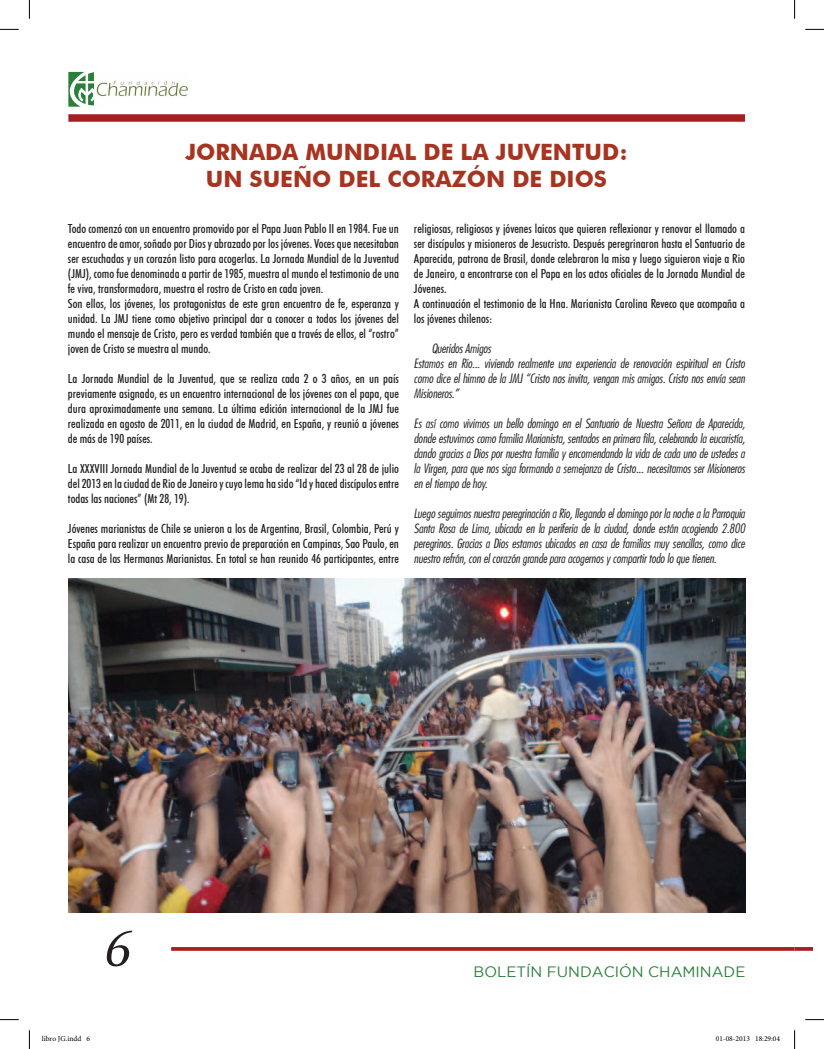
<style>
.page{position:relative;width:824px;height:1049px;background:#fff}
.page>*{position:absolute;margin:0;border:0;box-sizing:border-box;transform-origin:0 0}
.t1{font:57.75px "Lin Biolinum Slanted";color:#231f20}
.t2{font:700 22.5px/27px "Futura BT";color:#a73420;text-align:center}
.t3{font:15px "Gotham";color:#2b7f3d}
.t4{font:500 condensed 12.5px/15px "Futura BT";color:#231f20;text-align:justify}
.t5{font:italic 300 condensed 12.5px/15px "Futura";color:#231f20;text-align:justify}
.t6{font:7.5px "Minion Pro";color:#000}
</style>
<div class="page">
<div style="left:68px;top:114px;width:677px;height:8px;background:#a71e21"></div>
<svg style="left:171px;top:947px;width:623px;height:4px;background:#ac2b2e"></svg>
<svg style="left:794px;top:947px;width:18px;height:4px"></svg>
<svg style="left:68px;top:72px;width:26px;height:35px"></svg>
<img style="left:96px;top:80px;width:92px;height:17px">
<img style="left:68px;top:579px;width:677px;height:333px">
<svg style="left:0;top:29px;width:19px;height:1px"></svg>
<svg style="left:805px;top:29px;width:19px;height:1px"></svg>
<svg style="left:0;top:1019px;width:19px;height:1px"></svg>
<svg style="left:805px;top:1019px;width:19px;height:1px"></svg>
<svg style="left:29px;top:0;width:1px;height:19px"></svg>
<svg style="left:29px;top:1030px;width:1px;height:19px"></svg>
<svg style="left:794px;top:0;width:1px;height:19px"></svg>
<svg style="left:794px;top:1030px;width:1px;height:19px"></svg>
<h2 class="t2" style="left:185px;top:138px;width:444px">JORNADA MUNDIAL DE LA JUVENTUD:<br>UN SUEÑO DEL CORAZÓN DE DIOS</h2>
<p class="t4" style="left:68px;top:221px;width:332px;text-align:left">Todo comenzó con un encuentro promovido por el Papa Juan Pablo II en 1984. Fue un encuentro de amor, soñado por Dios y abrazado por los jóvenes. Voces que necesitaban ser escuchadas y un corazón listo para acogerlas. La Jornada Mundial de la Juventud (JMJ), como fue denominada a partir de 1985, muestra al mundo el testimonio de una fe viva, transformadora, muestra el rostro de Cristo en cada joven.<br>Son ellos, los jóvenes, los protagonistas de este gran encuentro de fe, esperanza y unidad. La JMJ tiene como objetivo principal dar a conocer a todos los jóvenes del mundo el mensaje de Cristo, pero es verdad también que a través de ellos, el “rostro” joven de Cristo se muestra al mundo.</p>
<p class="t4" style="left:68px;top:371px;width:332px">La Jornada Mundial de la Juventud, que se realiza cada 2 o 3 años, en un país previamente asignado, es un encuentro internacional de los jóvenes con el papa, que dura aproximadamente una semana. La última edición internacional de la JMJ fue realizada en agosto de 2011, en la ciudad de Madrid, en España, y reunió a jóvenes de más de 190 países.</p>
<p class="t4" style="left:68px;top:461px;width:332px">La XXXVIII Jornada Mundial de la Juventud se acaba de realizar del 23 al 28 de julio del 2013 en la ciudad de Rio de Janeiro y cuyo lema ha sido “Id y haced discípulos entre todas las naciones” (Mt 28, 19).</p>
<p class="t4" style="left:68px;top:521px;width:332px">Jóvenes marianistas de Chile se unieron a los de Argentina, Brasil, Colombia, Perú y España para realizar un encuentro previo de preparación en Campinas, Sao Paulo, en la casa de las Hermanas Marianistas. En total se han reunido 46 participantes, entre</p>
<p class="t4" style="left:414px;top:221px;width:332px;text-align:left">religiosas, religiosos y jóvenes laicos que quieren reflexionar y renovar el llamado a ser discípulos y misioneros de Jesucristo. Después peregrinaron hasta el Santuario de Aparecida, patrona de Brasil, donde celebraron la misa y luego siguieron viaje a Rio de Janeiro, a encontrarse con el Papa en los actos oficiales de la Jornada Mundial de Jóvenes.<br>A continuación el testimonio de la Hna. Marianista Carolina Reveco que acompaña a los jóvenes chilenos:</p>
<p class="t5" style="left:414px;top:341px;width:332px;text-align:left;text-indent:18px">Queridos Amigos<br>Estamos en Rio... viviendo realmente una experiencia de renovación espiritual en Cristo como dice el himno de la JMJ “Cristo nos invita, vengan mis amigos. Cristo nos envía sean Misioneros.”</p>
<p class="t5" style="left:414px;top:416px;width:332px">Es así como vivimos un bello domingo en el Santuario de Nuestra Señora de Aparecida, donde estuvimos como familia Marianista, sentados en primera fila, celebrando la eucaristía, dando gracias a Dios por nuestra familia y encomendando la vida de cada uno de ustedes a la Virgen, para que nos siga formando a semejanza de Cristo... necesitamos ser Misioneros en el tiempo de hoy.</p>
<p class="t5" style="left:414px;top:506px;width:332px">Luego seguimos nuestra peregrinación a Rio, llegando el domingo por la noche a la Parroquia Santa Rosa de Lima, ubicada en la periferia de la ciudad, donde están acogiendo 2.800 peregrinos. Gracias a Dios estamos ubicados en casa de familias muy sencillas, como dice nuestro refrán, con el corazón grande para acogernos y compartir todo lo que tienen.</p>
<h1 class="t1" style="left:102px;top:914px;width:28px">6</h1>
<p class="t3" style="left:473px;top:963px;width:273px">BOLETÍN FUNDACIÓN CHAMINADE</p>
<p class="t6" style="left:42px;top:1034px;width:50px">libro JG.indd 6</p>
<p class="t6" style="left:716px;top:1034px;width:66px">01-08-2013 18:29:04</p>
</div>
